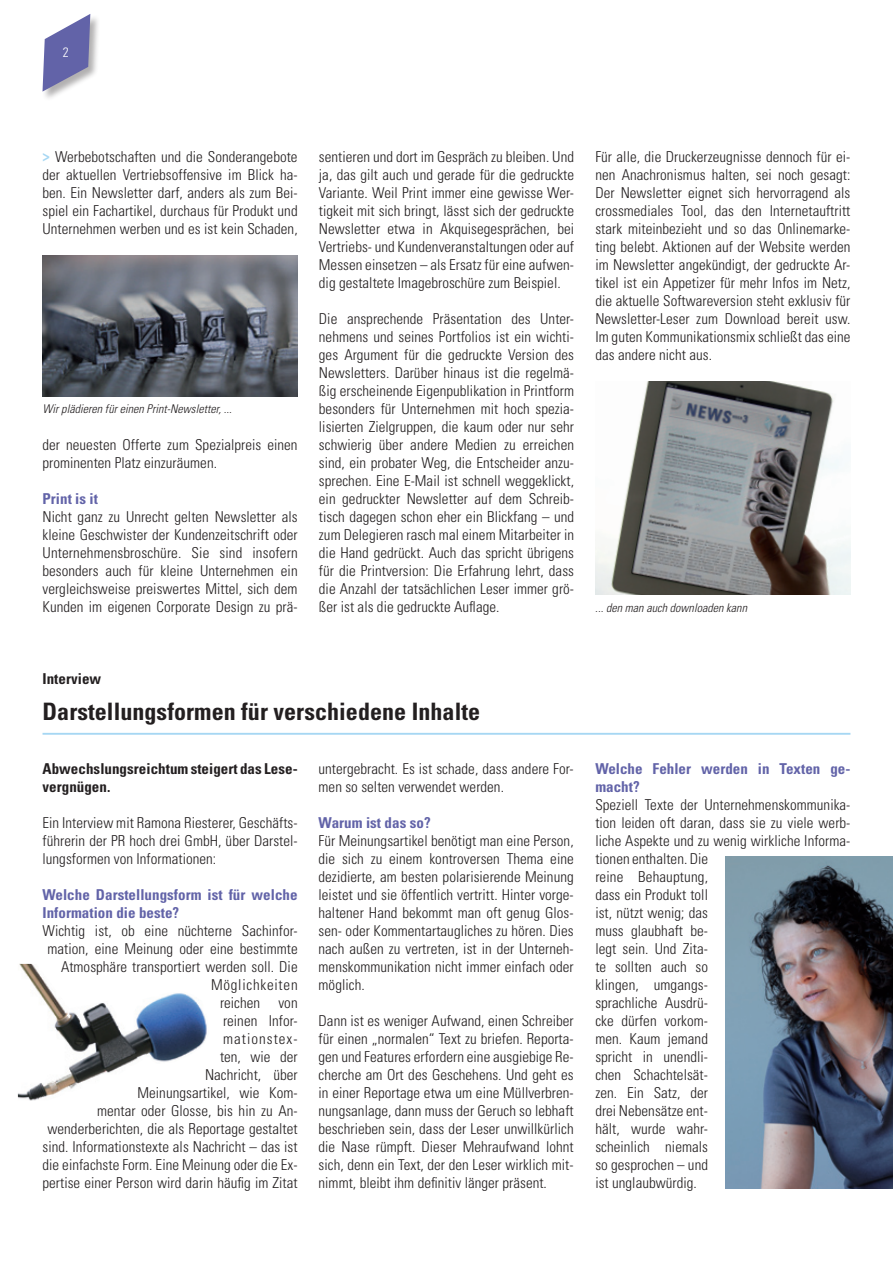
<style>
.page{position:relative;width:893px;height:1263px;background:#fff}
.page>*{position:absolute;margin:0;border:0;box-sizing:border-box;transform-origin:0 0}
.t1{font:700 condensed 24px "Univers LT Std";letter-spacing:.005em;color:#231f20}
.t2{font:300 condensed 15px/18px "Univers LT Std";letter-spacing:.005em;color:#231f20;text-align:justify}
.t3{font:700 condensed 15px/18px "Univers LT Std";letter-spacing:.005em;color:#6263a8}
.t4{font:700 condensed 15px/18px "Univers LT Std";letter-spacing:.005em;color:#231f20}
.t5{font:300 condensed 13.5px "Univers LT Std";color:#fff}
.t6{font:italic 300 condensed 12px "Univers LT Std";letter-spacing:.005em;color:#231f20}
.s1{font-weight:700;color:#a6d7f3}
</style>
<div class="page">
<div style="left:41px;top:13px;width:59px;height:87px;background:#231f20;opacity:.35"></div>
<svg style="left:43px;top:14px;width:47px;height:78px"></svg>
<hr style="left:43px;top:733px;width:807px;height:2px;background:#a6d7f3">
<img style="left:725px;top:856px;width:168px;height:332px">
<img style="left:18px;top:964px;width:189px;height:137px">
<img style="left:43px;top:255px;width:255px;height:141px">
<img style="left:595px;top:381px;width:255px;height:213px">
<p class="t5" style="left:63px;top:44px;width:7px">2</p>
<p class="t2" style="left:43px;top:148px;width:257px"><span class="s1">&gt;</span> Werbebotschaften und die Sonderangebote der aktuellen Vertriebsoffensive im Blick ha&shy;ben. Ein Newsletter darf, anders als zum Bei&shy;spiel ein Fachartikel, durchaus für Produkt und Unternehmen werben und es ist kein Schaden,</p>
<p class="t6" style="left:43px;top:402px;width:191px">Wir plädieren für einen Print-Newsletter, ...</p>
<p class="t2" style="left:43px;top:436px;width:257px">der neuesten Offerte zum Spezialpreis einen prominenten Platz einzuräumen.</p>
<p class="t3" style="left:43px;top:490px;width:57px">Print is it</p>
<p class="t2" style="left:43px;top:508px;width:257px">Nicht ganz zu Unrecht gelten Newsletter als kleine Geschwister der Kundenzeitschrift oder Unternehmensbroschüre. Sie sind insofern besonders auch für kleine Unternehmen ein vergleichsweise preiswertes Mittel, sich dem Kunden im eigenen Corporate Design zu prä-</p>
<p class="t2" style="left:319px;top:148px;width:257px">sentieren und dort im Gespräch zu bleiben. Und ja, das gilt auch und gerade für die gedruckte Variante. Weil Print immer eine gewisse Wer&shy;tigkeit mit sich bringt, lässt sich der gedruckte Newsletter etwa in Akquisegesprächen, bei Vertriebs- und Kundenveranstaltungen oder auf Messen einsetzen – als Ersatz für eine aufwen&shy;dig gestaltete Imagebroschüre zum Beispiel.</p>
<p class="t2" style="left:319px;top:310px;width:257px">Die ansprechende Präsentation des Unter&shy;nehmens und seines Portfolios ist ein wichti&shy;ges Argument für die gedruckte Version des Newsletters. Darüber hinaus ist die regelmä&shy;ßig erscheinende Eigenpublikation in Printform besonders für Unternehmen mit hoch spezia&shy;lisierten Zielgruppen, die kaum oder nur sehr schwierig über andere Medien zu erreichen sind, ein probater Weg, die Entscheider anzu&shy;sprechen. Eine E-Mail ist schnell weggeklickt, ein gedruckter Newsletter auf dem Schreib&shy;tisch dagegen schon eher ein Blickfang – und zum Delegieren rasch mal einem Mitarbeiter in die Hand gedrückt. Auch das spricht übrigens für die Printversion: Die Erfahrung lehrt, dass die Anzahl der tatsächlichen Leser immer grö&shy;ßer ist als die gedruckte Auflage.</p>
<p class="t2" style="left:595px;top:148px;width:257px">Für alle, die Druckerzeugnisse dennoch für ei&shy;nen Anachronismus halten, sei noch gesagt:<br>Der Newsletter eignet sich hervorragend als crossmediales Tool, das den Internetauftritt stark miteinbezieht und so das Onlinemarke&shy;ting belebt. Aktionen auf der Website werden im Newsletter angekündigt, der gedruckte Ar&shy;tikel ist ein Appetizer für mehr Infos im Netz, die aktuelle Softwareversion steht exklusiv für Newsletter-Leser zum Download bereit usw.<br>Im guten Kommunikationsmix schließt das eine das andere nicht aus.</p>
<p class="t6" style="left:595px;top:601px;width:153px">... den man auch downloaden kann</p>
<p class="t4" style="left:43px;top:670px;width:60px">Interview</p>
<h1 class="t1" style="left:43px;top:697px;width:439px">Darstellungsformen für verschiedene Inhalte</h1>
<p class="t4" style="left:43px;top:760px;width:257px">Abwechslungsreichtum steigert das Lese&shy;vergnügen.</p>
<p class="t2" style="left:43px;top:814px;width:257px">Ein Interview mit Ramona Riesterer, Geschäfts&shy;führerin der PR hoch drei GmbH, über Darstel&shy;lungsformen von Informationen:</p>
<p class="t3" style="left:43px;top:886px;width:257px">Welche Darstellungsform ist für welche<br>Information die beste?</p>
<p class="t2" style="left:43px;top:922px;width:257px;text-align:right">Wichtig ist, ob eine nüchterne Sachinfor&shy;mation, eine Meinung oder eine bestimmte<br>Atmosphäre transportiert werden soll. Die<br>Möglichkeiten<br>reichen von<br>reinen Infor-<br>mationstex-<br>ten, wie der<br>Nachricht, über<br>Meinungsartikel, wie Kom-<br>mentar oder Glosse, bis hin zu An&shy;wenderberichten, die als Reportage gestaltet sind. Informationstexte als Nachricht – das ist die einfachste Form. Eine Meinung oder die Ex&shy;pertise einer Person wird darin häufig im Zitat</p>
<p class="t2" style="left:319px;top:760px;width:257px">untergebracht. Es ist schade, dass andere For&shy;men so selten verwendet werden.</p>
<p class="t3" style="left:319px;top:814px;width:114px">Warum ist das so?</p>
<p class="t2" style="left:319px;top:832px;width:257px">Für Meinungsartikel benötigt man eine Person, die sich zu einem kontroversen Thema eine dezidierte, am besten polarisierende Meinung leistet und sie öffentlich vertritt. Hinter vorge&shy;haltener Hand bekommt man oft genug Glos&shy;sen- oder Kommentartaugliches zu hören. Dies nach außen zu vertreten, ist in der Unterneh&shy;menskommunikation nicht immer einfach oder möglich.</p>
<p class="t2" style="left:319px;top:1012px;width:257px">Dann ist es weniger Aufwand, einen Schreiber für einen „normalen“ Text zu briefen. Reporta&shy;gen und Features erfordern eine ausgiebige Re&shy;cherche am Ort des Geschehens. Und geht es in einer Reportage etwa um eine Müllverbren&shy;nungsanlage, dann muss der Geruch so lebhaft beschrieben sein, dass der Leser unwillkürlich die Nase rümpft. Dieser Mehraufwand lohnt sich, denn ein Text, der den Leser wirklich mit&shy;nimmt, bleibt ihm definitiv länger präsent.</p>
<p class="t3" style="left:595px;top:760px;width:257px">Welche Fehler werden in Texten ge&shy;macht?</p>
<p class="t2" style="left:595px;top:796px;width:257px;text-align:left">Speziell Texte der Unternehmenskommunika&shy;tion leiden oft daran, dass sie zu viele werb&shy;liche Aspekte und zu wenig wirkliche Informa&shy;tionen enthalten. Die<br>reine Behauptung,<br>dass ein Produkt toll<br>ist, nützt wenig; das<br>muss glaubhaft be-<br>legt sein. Und Zita-<br>te sollten auch so<br>klingen, umgangs-<br>sprachliche Ausdrü-<br>cke dürfen vorkom-<br>men. Kaum jemand<br>spricht in unendli-<br>chen Schachtelsät-<br>zen. Ein Satz, der<br>drei Nebensätze ent-<br>hält, wurde wahr-<br>scheinlich niemals<br>so gesprochen – und<br>ist unglaubwürdig.</p>
</div>
